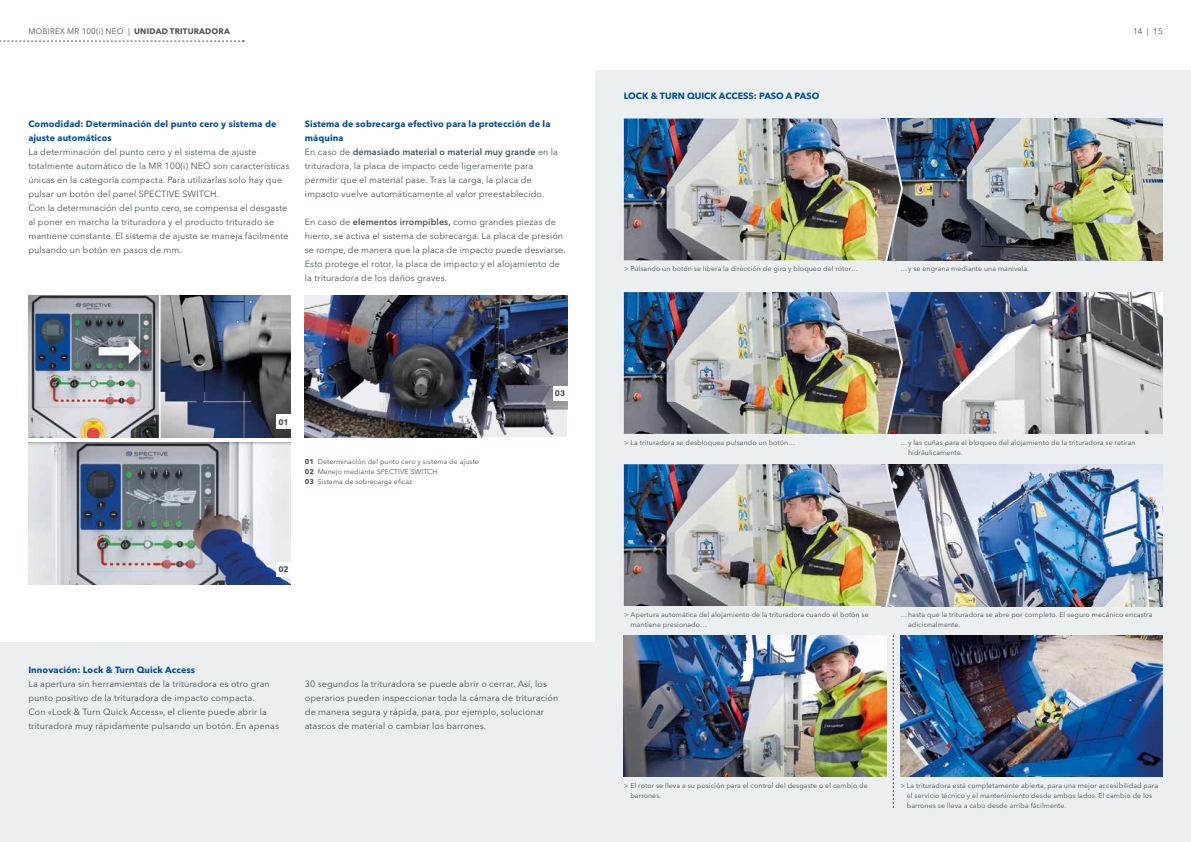
<style>
.page{position:relative;width:1191px;height:842px;background:#fff}
.page>*{position:absolute;margin:0;border:0;box-sizing:border-box;transform-origin:0 0}
.t1{font:9px/14px "Avenir Next LT Pro";letter-spacing:.01em;color:#485358}
.t2{font:700 9px/14px "Avenir Next LT Pro";letter-spacing:.01em;color:#004f9f}
.t3{font:8px "Avenir Next LT Pro";letter-spacing:.02em;color:#485358}
.t4{font:700 8px "Avenir Next LT Pro";color:#485358}
.t5{font:7px/10px "Avenir Next LT Pro";letter-spacing:.01em;color:#485358}
.s1{font-weight:700}
.s2{font-weight:700;color:#004f9f}
.s3{font-weight:600}
</style>
<div class="page">
<div style="left:595px;top:71px;width:596px;height:771px;background:#eceff0"></div>
<div style="left:0;top:642px;width:1191px;height:200px;background:#eceff0"></div>
<img style="left:28px;top:295px;width:263px;height:142px">
<img style="left:28px;top:443px;width:263px;height:141px">
<img style="left:305px;top:295px;width:262px;height:142px">
<img style="left:904px;top:292px;width:258px;height:142px">
<img style="left:624px;top:292px;width:259px;height:142px">
<img style="left:883px;top:292px;width:21px;height:142px">
<img style="left:904px;top:119px;width:258px;height:141px">
<img style="left:624px;top:119px;width:259px;height:141px">
<svg style="left:883px;top:118px;width:21px;height:143px;background:#7f8085"></svg>
<img style="left:904px;top:464px;width:258px;height:142px">
<img style="left:624px;top:464px;width:259px;height:142px">
<svg style="left:883px;top:464px;width:21px;height:143px;background:#8e8b8d"></svg>
<img style="left:624px;top:635px;width:262px;height:142px">
<img style="left:900px;top:635px;width:262px;height:142px">
<svg style="left:893px;top:635px;width:1px;height:173px"></svg>
<svg style="left:0;top:40px;width:245px;height:2px"></svg>
<div style="left:553px;top:386px;width:14px;height:14px;background:#fff"></div>
<div style="left:276px;top:414px;width:15px;height:15px;background:#fff"></div>
<div style="left:276px;top:562px;width:15px;height:14px;background:#fff"></div>
<p class="t3" style="left:28px;top:27px;width:203px">MOBIREX MR 100(i) NEO | <span class="s1">UNIDAD TRITURADORA</span></p>
<p class="t2" style="left:28px;top:117px;width:249px">Comodidad: Determinación del punto cero y sistema de ajuste automáticos</p>
<p class="t1" style="left:28px;top:145px;width:263px">La determinación del punto cero y el sistema de ajuste totalmente automático de la MR 100(i) NEO son características únicas en la categoría compacta. Para utilizarlas solo hay que pulsar un botón del panel SPECTIVE SWITCH.<br>Con la determinación del punto cero, se compensa el desgaste al poner en marcha la trituradora y el producto triturado se mantiene constante. El sistema de ajuste se maneja fácilmente pulsando un botón en pasos de mm.</p>
<p class="t1" style="left:305px;top:117px;width:255px"><span class="s2">Sistema de sobrecarga efectivo para la protección de la máquina<br></span>En caso de <span class="s3">demasiado material o material muy grande</span> en la trituradora, la placa de impacto cede ligeramente para permitir que el material pase. Tras la carga, la placa de impacto vuelve automáticamente al valor preestablecido.</p>
<p class="t1" style="left:305px;top:215px;width:262px">En caso de <span class="s3">elementos irrompibles,</span> como grandes piezas de hierro, se activa el sistema de sobrecarga. La placa de presión se rompe, de manera que la placa de impacto puede desviarse.<br>Esto protege el rotor, la placa de impacto y el alojamiento de la trituradora de los daños graves.</p>
<p class="t4" style="left:278px;top:417px;width:12px">01</p>
<p class="t5" style="left:305px;top:456px;width:176px"><span class="s1">01</span> Determinación del punto cero y sistema de ajuste<br><span class="s1">02</span> Manejo mediante SPECTIVE SWITCH<br><span class="s1">03</span> Sistema de sobrecarga eficaz</p>
<p class="t4" style="left:278px;top:564px;width:12px">02</p>
<p class="t4" style="left:555px;top:388px;width:12px">03</p>
<p class="t2" style="left:28px;top:663px;width:168px">Innovación: Lock &amp; Turn Quick Access</p>
<p class="t1" style="left:28px;top:677px;width:252px">La apertura sin herramientas de la trituradora es otro gran punto positivo de la trituradora de impacto compacta.<br>Con «Lock &amp; Turn Quick Access», el cliente puede abrir la trituradora muy rápidamente pulsando un botón. En apenas</p>
<p class="t1" style="left:305px;top:677px;width:255px">30 segundos la trituradora se puede abrir o cerrar. Así, los operarios pueden inspeccionar toda la cámara de trituración de manera segura y rápida, para, por ejemplo, solucionar atascos de material o cambiar los barrones.</p>
<p class="t2" style="left:624px;top:89px;width:197px">LOCK &amp; TURN QUICK ACCESS: PASO A PASO</p>
<p class="t5" style="left:624px;top:264px;width:236px">&gt; Pulsando un botón se libera la dirección de giro y bloqueo del rotor…</p>
<p class="t5" style="left:900px;top:264px;width:130px">…y se engrana mediante una manivela.</p>
<p class="t3" style="left:1133px;top:27px;width:31px">14 | 15</p>
<p class="t5" style="left:624px;top:437px;width:173px">&gt; La trituradora se desbloquea pulsando un botón…</p>
<p class="t5" style="left:908px;top:437px;width:229px;text-indent:-8px">… y las cuñas para el bloqueo del alojamiento de la trituradora se retiran hidráulicamente.</p>
<p class="t5" style="left:630px;top:609px;width:240px;text-indent:-6px">&gt; Apertura automática del alojamiento de la trituradora cuando el botón se mantiene presionado…</p>
<p class="t5" style="left:908px;top:609px;width:246px;text-indent:-8px">… hasta que la trituradora se abre por completo. El seguro mecánico encastra adicionalmente.</p>
<p class="t5" style="left:630px;top:780px;width:239px;text-indent:-7px">&gt; El rotor se lleva a su posición para el control del desgaste o el cambio de barrones.</p>
<p class="t5" style="left:907px;top:780px;width:253px;text-indent:-7px">&gt; La trituradora está completamente abierta, para una mejor accesibilidad para el servicio técnico y el mantenimiento desde ambos lados. El cambio de los barrones se lleva a cabo desde arriba fácilmente.</p>
</div>
